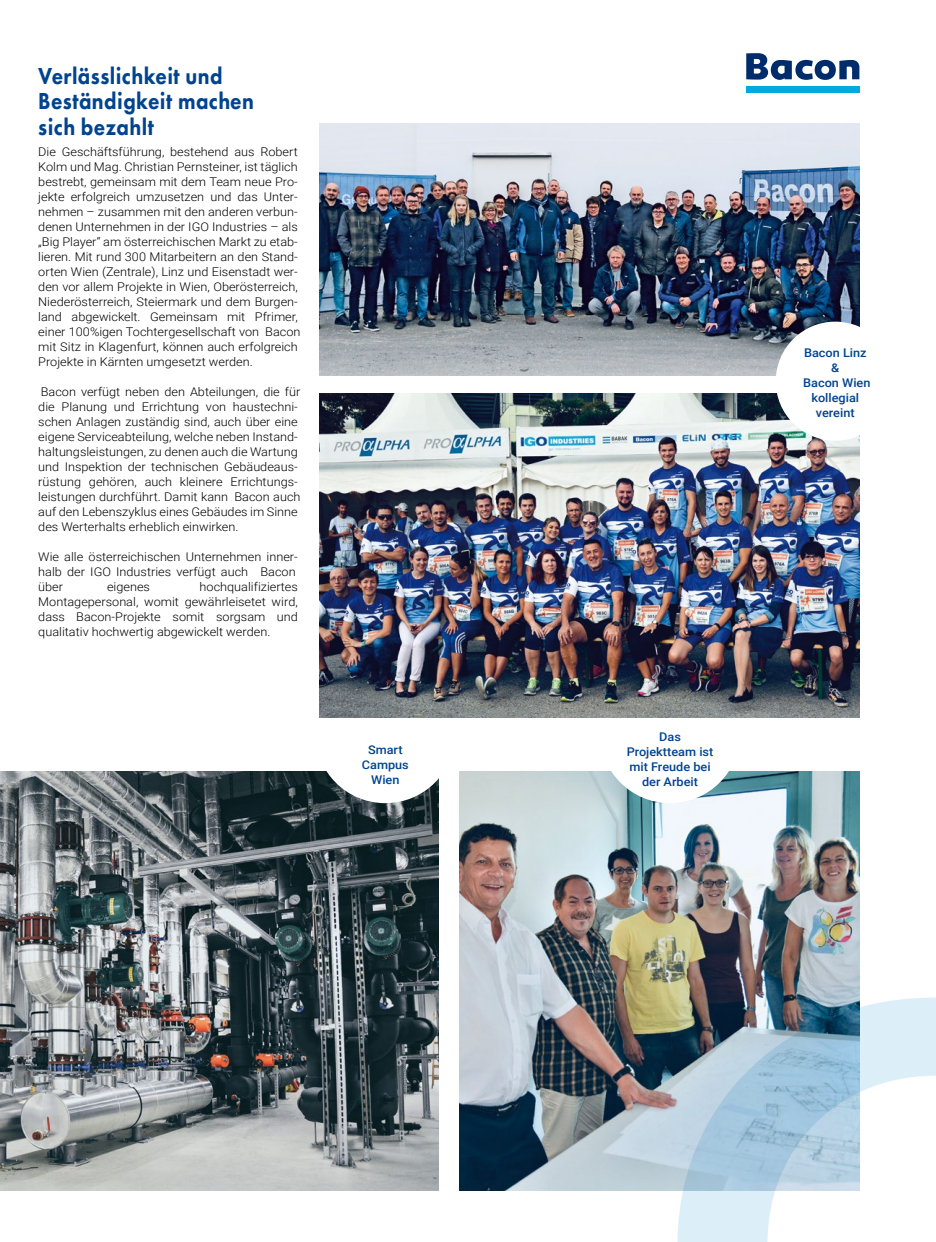
<style>
.page{position:relative;width:936px;height:1242px;background:#fff}
.page>*{position:absolute;margin:0;border:0;box-sizing:border-box;transform-origin:0 0}
.BROT_Blocksatz{font:800 24px/25.5px "Futura PT";letter-spacing:.02em;color:#00448f;scale:.87 1}
.BROT_Blocksatz-2{font:300 12px/15px "Roboto";color:#000;scale:1.06 1}
.Interview_FRAGE{font:500 12px/15px "Roboto";color:#00448f;text-align:center;scale:1.06 1}
</style>
<div class="page">
<img style="left:0;top:771px;width:438px;height:420px">
<img style="left:459px;top:771px;width:400px;height:420px">
<div style="left:600px;top:663px;width:140px;height:140px;background:#fff;border-radius:50%"></div>
<div style="left:315px;top:663px;width:140px;height:140px;background:#fff;border-radius:50%"></div>
<svg style="left:677px;top:997px;width:258px;height:245px"></svg>
<img style="left:319px;top:393px;width:540px;height:324px">
<img style="left:319px;top:123px;width:540px;height:252px">
<div style="left:775px;top:322px;width:119px;height:119px;background:#fff;border-radius:50%"></div>
<svg style="left:746px;top:53px;width:113px;height:27px"></svg>
<div style="left:746px;top:86px;width:113px;height:6px;background:#00aae1"></div>
<p class="BROT_Blocksatz" style="left:38px;top:63px;width:249px">Verlässlichkeit und<br>Beständigkeit machen sich bezahlt</p>
<p class="BROT_Blocksatz-2" style="left:38px;top:144px;width:249px">Die Geschäftsführung, bestehend aus Robert Kolm und Mag. Christian Pernsteiner, ist täglich bestrebt, gemeinsam mit dem Team neue Pro&shy;jekte erfolgreich umzusetzen und das Unter&shy;nehmen – zusammen mit den anderen verbun&shy;denen Unternehmen in der IGO Industries – als „Big Player“ am österreichischen Markt zu etab&shy;lieren. Mit rund 300 Mitarbeitern an den Stand&shy;orten Wien (Zentrale), Linz und Eisenstadt wer&shy;den vor allem Projekte in Wien, Oberösterreich, Niederösterreich, Steiermark und dem Burgen&shy;land abgewickelt. Gemeinsam mit Pfrimer, einer 100%igen Tochtergesellschaft von Bacon mit Sitz in Klagenfurt, können auch erfolgreich Projekte in Kärnten umgesetzt werden.</p>
<p class="BROT_Blocksatz-2" style="left:38px;top:384px;width:249px">Bacon verfügt neben den Abteilungen, die für die Planung und Errichtung von haustechni&shy;schen Anlagen zuständig sind, auch über eine eigene Serviceabteilung, welche neben Instand&shy;haltungsleistungen, zu denen auch die Wartung und Inspektion der technischen Gebäudeaus&shy;rüstung gehören, auch kleinere Errichtungs&shy;leistungen durchführt. Damit kann Bacon auch auf den Lebenszyklus eines Gebäudes im Sinne des Werterhalts erheblich einwirken.</p>
<p class="BROT_Blocksatz-2" style="left:38px;top:549px;width:246px">Wie alle österreichischen Unternehmen inner&shy;halb der IGO Industries verfügt auch Bacon über</p>
<p class="BROT_Blocksatz-2" style="left:38px;top:579px;width:246px;text-align:justify;text-indent:161px">hochqualifiziertes Montagepersonal, womit gewährleisetet wird, dass Bacon-Projekte somit sorgsam und qualitativ hochwertig abgewickelt werden.</p>
<p class="BROT_Blocksatz-2" style="left:107px;top:579px;width:42px">eigenes</p>
<p class="Interview_FRAGE" style="left:368px;top:742px;width:34px">Smart</p>
<p class="Interview_FRAGE" style="left:362px;top:757px;width:46px">Campus</p>
<p class="Interview_FRAGE" style="left:371px;top:771px;width:28px">Wien</p>
<p class="Interview_FRAGE" style="left:804px;top:345px;width:61px">Bacon Linz</p>
<p class="Interview_FRAGE" style="left:831px;top:360px;width:9px">&amp;</p>
<p class="Interview_FRAGE" style="left:803px;top:375px;width:65px">Bacon Wien</p>
<p class="Interview_FRAGE" style="left:811px;top:390px;width:47px">kollegial</p>
<p class="Interview_FRAGE" style="left:815px;top:405px;width:38px">vereint</p>
<p class="Interview_FRAGE" style="left:659px;top:728px;width:22px">Das</p>
<p class="Interview_FRAGE" style="left:626px;top:743px;width:83px">Projektteam ist mit Freude bei der Arbeit</p>
</div>
